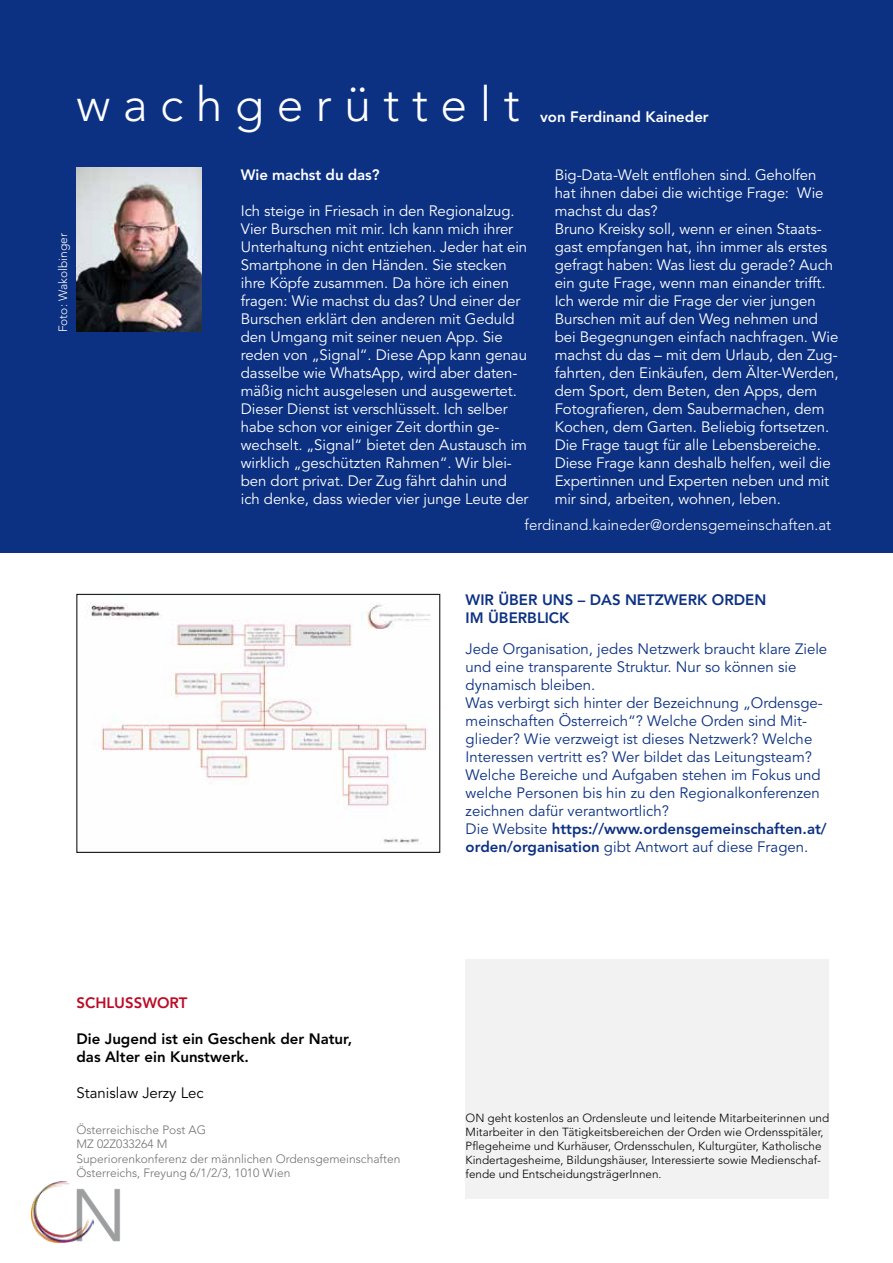
<style>
.page{position:relative;width:893px;height:1263px;background:#fff}
.page>*{position:absolute;margin:0;border:0;box-sizing:border-box;transform-origin:0 0}
.t1{font:300 72.9px "Avenir LT Std";color:#9c9e9f}
.t2{font:300 48px "Avenir LT Std";letter-spacing:.26em;color:#fff}
.t3{font:15px/18px "Avenir LT Std";letter-spacing:-.005em;color:#fff}
.t4{font:15px/18px "Avenir LT Std";color:#0c3183}
.t5{font:800 15px/18px "Avenir LT Std";color:#000}
.t6{font:300 15px "Avenir LT Std";color:#fff}
.t7{font:800 15px/18px "Avenir LT Std";color:#0c3183}
.t8{font:800 15px "Avenir LT Std";color:#fff}
.t9{font:15px "Avenir LT Std";color:#000}
.t10{font:800 15px "Avenir LT Std";color:#bd0a26}
.t11{font:300 12px/14.4px "Avenir LT Std";color:#707172}
.t12{font:300 12px "Avenir LT Std";color:#fff}
.t13{font:300 11.7px/14.1px "Avenir LT Std";color:#000}
.s1{font-weight:800}
</style>
<div class="page">
<svg style="left:93px;top:1188px;width:27px;height:53px"></svg>
<img style="left:32px;top:1181px;width:61px;height:61px">
<div style="left:0;top:0;width:893px;height:552px;background:#0c3183"></div>
<div style="left:466px;top:960px;width:363px;height:239px;background:#f2f2f3"></div>
<img style="left:77px;top:168px;width:125px;height:163px">
<img style="left:87px;top:603px;width:343px;height:240px">
<h2 class="t2" style="left:77px;top:77px;width:445px">wachgerüttelt</h2>
<p class="t8" style="left:540px;top:108px;width:170px">von Ferdinand Kaineder</p>
<p class="t12" style="left:56px;top:332px;width:100px;rotate:-90deg">Foto: Wakolbinger</p>
<p class="t8" style="left:241px;top:166px;width:140px">Wie machst du das?</p>
<p class="t3" style="left:241px;top:202px;width:289px">Ich steige in Friesach in den Regionalzug.<br>Vier Burschen mit mir. Ich kann mich ihrer Unterhaltung nicht entziehen. Jeder hat ein Smartphone in den Händen. Sie stecken ihre Köpfe zusammen. Da höre ich einen fragen: Wie machst du das? Und einer der Burschen erklärt den anderen mit Geduld den Umgang mit seiner neuen App. Sie reden von „Signal“. Diese App kann genau dasselbe wie WhatsApp, wird aber daten&shy;mäßig nicht ausgelesen und ausgewertet.<br>Dieser Dienst ist verschlüsselt. Ich selber habe schon vor einiger Zeit dorthin ge&shy;wechselt. „Signal“ bietet den Austausch im wirklich „geschützten Rahmen“. Wir blei&shy;ben dort privat. Der Zug fährt dahin und ich denke, dass wieder vier junge Leute der</p>
<p class="t3" style="left:555px;top:166px;width:285px">Big-Data-Welt entflohen sind. Geholfen hat ihnen dabei die wichtige Frage: Wie machst du das?<br>Bruno Kreisky soll, wenn er einen Staats&shy;gast empfangen hat, ihn immer als erstes gefragt haben: Was liest du gerade? Auch ein gute Frage, wenn man einander trifft.<br>Ich werde mir die Frage der vier jungen Burschen mit auf den Weg nehmen und bei Begegnungen einfach nachfragen. Wie machst du das – mit dem Urlaub, den Zug&shy;fahrten, den Einkäufen, dem Älter-Werden, dem Sport, dem Beten, den Apps, dem Fotografieren, dem Saubermachen, dem Kochen, dem Garten. Beliebig fortsetzen.<br>Die Frage taugt für alle Lebensbereiche.<br>Diese Frage kann deshalb helfen, weil die Expertinnen und Experten neben und mit mir sind, arbeiten, wohnen, leben.</p>
<p class="t6" style="left:525px;top:516px;width:308px">ferdinand.kaineder@ordensgemeinschaften.at</p>
<p class="t10" style="left:77px;top:994px;width:112px">SCHLUSSWORT</p>
<p class="t5" style="left:77px;top:1030px;width:277px">Die Jugend ist ein Geschenk der Natur, das Alter ein Kunstwerk.</p>
<p class="t9" style="left:77px;top:1084px;width:129px">Stanislaw Jerzy Lec</p>
<p class="t11" style="left:77px;top:1122px;width:325px">Österreichische Post AG<br>MZ 02Z033264 M<br>Superiorenkonferenz der männlichen Ordensgemeinschaften Österreichs, Freyung 6/1/2/3, 1010 Wien</p>
<h1 class="t1" style="left:70px;top:1173px;width:58px">N</h1>
<p class="t7" style="left:466px;top:591px;width:302px">WIR ÜBER UNS – DAS NETZWERK ORDEN<br>IM ÜBERBLICK</p>
<p class="t4" style="left:466px;top:640px;width:363px">Jede Organisation, jedes Netzwerk braucht klare Ziele und eine transparente Struktur. Nur so können sie dynamisch bleiben.<br>Was verbirgt sich hinter der Bezeichnung „Ordensge&shy;meinschaften Österreich“? Welche Orden sind Mit&shy;glieder? Wie verzweigt ist dieses Netzwerk? Welche Interessen vertritt es? Wer bildet das Leitungsteam?<br>Welche Bereiche und Aufgaben stehen im Fokus und welche Personen bis hin zu den Regionalkonferenzen zeichnen dafür verantwortlich?<br>Die Website <span class="s1">https://www.ordensgemeinschaften.at/ orden/organisation</span> gibt Antwort auf diese Fragen.</p>
<p class="t13" style="left:466px;top:1110px;width:365px">ON geht kostenlos an Ordensleute und leitende Mitarbeiterinnen und Mitarbeiter in den Tätigkeitsbereichen der Orden wie Ordensspitäler, Pflegeheime und Kurhäuser, Ordensschulen, Kulturgüter, Katholische Kindertagesheime, Bildungshäuser, Interessierte sowie Medienschaf&shy;fende und EntscheidungsträgerInnen.</p>
</div>
